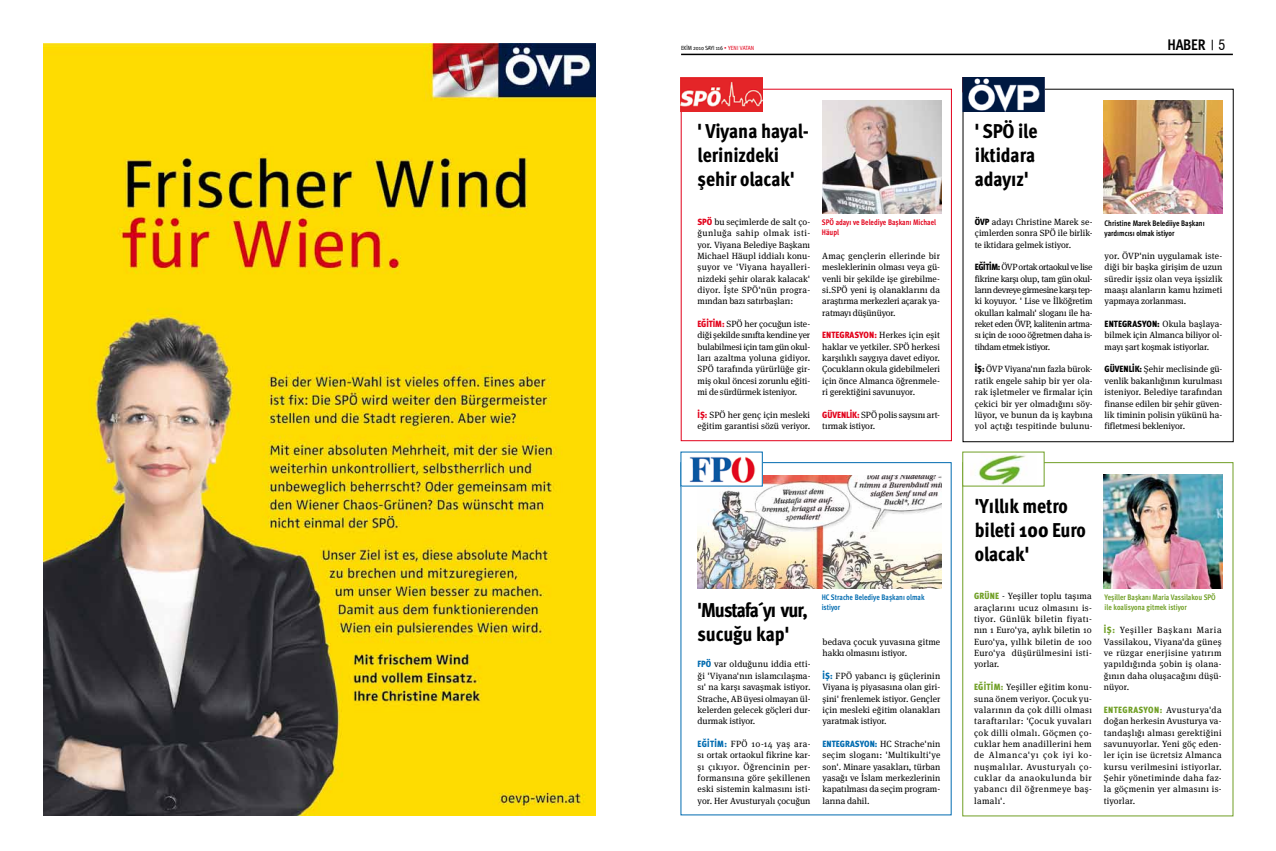
<style>
.page{position:relative;width:1276px;height:851px;background:#fff}
.page>*{position:absolute;margin:0;border:0;box-sizing:border-box;transform-origin:0 0}
.t1{font:800 20px/24px "Meta Cond Pro";letter-spacing:-.005em;color:#000}
.t2{font:800 20px/24px "Meta Cond Pro";letter-spacing:-.045em;color:#000}
.t3{font:700 15.3px "Meta Cond Pro";letter-spacing:-.015em;color:#000}
.t4{font:9px/11.3px "Meta Serif Pro";color:#000;text-align:justify}
.t5{font:900 9px "Meta Cond Pro";color:#709f25}
.t6{font:900 9px "Meta Cond Pro";color:#006bb0}
.t7{font:900 9px "Meta Cond Pro";color:#e2001a}
.t8{font:900 9px "Meta Cond Pro";color:#000}
.t9{font:700 8px/10px "Meta Cond Pro";color:#709f25;scale:.95 1}
.t10{font:700 8px/10px "Meta Cond Pro";color:#000;scale:.95 1}
.t11{font:700 8px/10px "Meta Cond Pro";color:#e2001a;scale:.95 1}
.t12{font:700 8px/10px "Meta Cond Pro";color:#006bb0;scale:.95 1}
.t13{font:6px "Meta Cond Pro";letter-spacing:-.01em;color:#000}
.s1{color:#e2001a}
.s2{font-family:"Swiss 721 BT";font-weight:400;font-stretch:condensed;font-size:14px}
.s3{font-family:"Meta Cond Pro";font-weight:900;color:#e2001a}
.s4{font-family:"Meta Cond Pro";font-weight:900}
.s5{font-family:"Meta Cond Pro";font-weight:900;color:#006bb0}
.s6{font-family:"Meta Cond Pro";font-weight:900;color:#709f25}
</style>
<div class="page">
<hr style="left:681px;top:54px;width:552px;height:1px;background:#000">
<div style="left:962px;top:462px;width:271px;height:354px;border:1px solid #709f25"></div>
<img style="left:697px;top:475px;width:244px;height:113px">
<img style="left:1104px;top:474px;width:118px;height:114px">
<img style="left:681px;top:77px;width:82px;height:35px">
<div style="left:962px;top:451px;width:82px;height:35px;background:#fff"></div>
<img style="left:822px;top:100px;width:119px;height:113px">
<img style="left:1104px;top:100px;width:118px;height:113px">
<img style="left:962px;top:78px;width:82px;height:34px">
<img style="left:978px;top:454px;width:48px;height:30px">
<div style="left:681px;top:452px;width:81px;height:34px;background:#fff"></div>
<img style="left:689px;top:456px;width:66px;height:27px">
<img style="left:43px;top:44px;width:552px;height:771px">
<p class="t13" style="left:681px;top:44px;width:74px">EKİM 2010 SAYI 116 <span class="s1">• Yeni VATAN</span></p>
<h2 class="t3" style="left:1167px;top:35px;width:60px">HABER <span class="s2">5</span></h2>
<h1 class="t1" style="left:697px;top:120px;width:113px">' Viyana hayal&shy;lerinizdeki şehir olacak'</h1>
<h1 class="t1" style="left:975px;top:120px;width:64px">' SPÖ ile iktidara adayız'</h1>
<p class="t4" style="left:697px;top:216px;width:114px"><span class="s3">SPÖ</span> bu seçimlerde de salt ço&shy;ğunluğa sahip olmak isti&shy;yor. Viyana Belediye Başkanı Michael Häupl iddialı konu&shy;şuyor ve 'Viyana hayalleri&shy;nizdeki şehir olarak kalacak' diyor. İşte SPÖ'nün progra&shy;mından bazı satırbaşları:</p>
<p class="t4" style="left:697px;top:318px;width:114px"><span class="s3">EĞİTİM:</span> SPÖ her çocuğun iste&shy;diği şekilde sınıfta kendine yer bulabilmesi için tam gün okul&shy;ları azaltma yoluna gidiyor.<br>SPÖ tarafında yürürlüğe gir&shy;miş okul öncesi zorunlu eğiti&shy;mi de sürdürmek isteniyor.</p>
<p class="t4" style="left:697px;top:408px;width:114px"><span class="s3">İŞ:</span> SPÖ her genç için mesleki eğitim garantisi sözü veriyor.</p>
<p class="t4" style="left:975px;top:216px;width:119px"><span class="s4">ÖVP</span> adayı Christine Marek se&shy;çimlerden sonra SPÖ ile birlik&shy;te iktidara gelmek istiyor.</p>
<p class="t4" style="left:975px;top:261px;width:119px"><span class="s4">EĞİTİM:</span> ÖVP ortak ortaokul ve lise fikrine karşı olup, tam gün okul&shy;ların devreye girmesine karşı tep&shy;ki koyuyor. ' Lise ve İlköğretim okulları kalmalı' sloganı ile ha&shy;reket eden ÖVP, kalitenin artma&shy;sı için de 1000 öğretmen daha is&shy;tihdam etmek istiyor.</p>
<p class="t4" style="left:975px;top:363px;width:119px"><span class="s4">İŞ:</span> ÖVP Viyana'nın fazla bürok&shy;ratik engele sahip bir yer ola&shy;rak işletmeler ve firmalar için çekici bir yer olmadığını söy&shy;lüyor, ve bunun da iş kaybına yol açtığı tespitinde bulunu-</p>
<p class="t11" style="left:822px;top:217px;width:121px">SPÖ adayı ve Belediye Başkanı Michael<br>Häupl</p>
<p class="t10" style="left:1104px;top:218px;width:107px">Christine Marek Belediiye Başkanı yardımcısı olmak istiyor</p>
<p class="t4" style="left:1104px;top:250px;width:119px">yor. ÖVP'nin uygulamak iste&shy;diği bir başka girişim de uzun süredir işsiz olan veya işsizlik maaşı alanların kamu hzimeti yapmaya zorlanması.</p>
<p class="t8" style="left:1104px;top:318px;width:6px">ENTE</p>
<p class="t8" style="left:1122px;top:318px;width:12px">GRASY</p>
<p class="t4" style="left:822px;top:250px;width:119px">Amaç gençlerin ellerinde bir mesleklerinin olması veya gü&shy;venli bir şekilde işe girebilme&shy;si.SPÖ yeni iş olanaklarını da araştırma merkezleri açarak ya&shy;ratmayı düşünüyor.</p>
<p class="t7" style="left:822px;top:329px;width:6px">ENTE</p>
<p class="t7" style="left:839px;top:329px;width:11px">GRASY</p>
<p class="t4" style="left:1104px;top:318px;width:119px;text-indent:42px"><span class="s4">ON:</span> Okula başlaya&shy;bilmek için Almanca biliyor ol&shy;mayı şart koşmak istiyorlar.</p>
<p class="t4" style="left:1104px;top:363px;width:119px"><span class="s4">GÜVENLİK:</span> Şehir meclisinde gü&shy;venlik bakanlığının kurulması isteniyor. Belediye tarafından finanse edilen bir şehir güven&shy;lik timinin polisin yükünü ha&shy;fifletmesi bekleniyor.</p>
<p class="t4" style="left:822px;top:329px;width:119px;text-indent:41px"><span class="s3">ON:</span> Herkes için eşit haklar ve yetkiler. SPÖ herkesi karşılıklı saygıya davet ediyor.<br>Çocukların okula gidebilmeleri için önce Almanca öğrenmele&shy;ri gerektiğini savunuyor.</p>
<p class="t4" style="left:822px;top:408px;width:119px"><span class="s3">GÜVENLİK:</span> SPÖ polis saysını art&shy;tırmak istiyor.</p>
<h1 class="t2" style="left:697px;top:599px;width:112px">'Mustafa´yı vur, sucuğu kap'</h1>
<p class="t4" style="left:697px;top:658px;width:114px"><span class="s5">FPÖ</span> var olduğunu iddia etti&shy;ği 'Viyana'nın islamcılaşma&shy;sı' na karşı savaşmak istiyor.<br>Strache, AB üyesi olmayan ül&shy;kelerden gelecek göçleri dur&shy;durmak istiyor.</p>
<p class="t4" style="left:697px;top:737px;width:114px"><span class="s5">EĞİTİM:</span> FPÖ 10-14 yaş ara&shy;sı ortak ortaokul fikrine kar&shy;şı çıkıyor. Öğrencinin per&shy;formansına göre şekillenen eski sistemin kalmasını isti&shy;yor. Her Avusturyalı çocuğun</p>
<p class="t12" style="left:821px;top:592px;width:110px">HC Strache Belediye Başkanı olmak istiyor</p>
<p class="t4" style="left:822px;top:635px;width:119px">bedava çocuk yuvasına gitme hakkı olmasını istiyor.</p>
<p class="t4" style="left:822px;top:669px;width:119px"><span class="s5">İŞ:</span> FPÖ yabancı iş güçlerinin Viyana iş piyasasına olan giri&shy;şini' frenlemek istiyor. Gençler için mesleki eğitim olanakları yaratmak istiyor.</p>
<p class="t6" style="left:822px;top:737px;width:6px">ENTE</p>
<p class="t6" style="left:840px;top:737px;width:11px">GRASY</p>
<p class="t4" style="left:822px;top:737px;width:119px;text-indent:42px"><span class="s5">ON:</span> HC Strache'nin seçim sloganı: 'Multikulti'ye son'. Minare yasakları, türban yasağı ve İslam merkezlerinin kapatılması da seçim program&shy;larına dahil.</p>
<h1 class="t1" style="left:975px;top:494px;width:113px">'Yıllık metro bileti 100 Euro olacak'</h1>
<p class="t5" style="left:974px;top:590px;width:12px">GRÜNE</p>
<p class="t4" style="left:974px;top:590px;width:119px;text-indent:28px">- Yeşiller toplu taşıma araçlarını ucuz olmasını is&shy;tiyor. Günlük biletin fiyatı&shy;nın 1 Euro'ya, aylık biletin 10<br>Euro'ya, yıllık biletin de 100<br>Euro'ya düşürülmesini isti&shy;yorlar.</p>
<p class="t4" style="left:974px;top:680px;width:119px"><span class="s6">EĞİTİM:</span> Yeşiller eğitim konu&shy;suna önem veriyor. Çocuk yu&shy;valarının da çok dilli olması taraftarılar: 'Çocuk yuvaları çok dilli olmalı. Göçmen ço&shy;cuklar hem anadillerini hem de Almanca'yı çok iyi ko&shy;nuşmalılar. Avusturyalı ço&shy;cuklar da anaokulunda bir yabancı dil öğrenmeye baş&shy;lamalı'.</p>
<p class="t9" style="left:1104px;top:592px;width:118px">Yeşiller Başkanı Maria Vassilakou SPÖ ile koalisyona gitmek istiyor</p>
<p class="t4" style="left:1104px;top:624px;width:119px"><span class="s6">İŞ:</span> Yeşiller Başkanı Maria Vassilakou, Viyana'da güneş ve rüzgar enerjisine yatırım yapıldığında 50bin iş olana&shy;ğının daha oluşacağını düşü&shy;nüyor.</p>
<p class="t5" style="left:1104px;top:703px;width:6px">ENTE</p>
<p class="t5" style="left:1122px;top:703px;width:12px">GRASY</p>
<p class="t4" style="left:1104px;top:703px;width:119px;text-indent:44px"><span class="s6">ON:</span> Avusturya'da doğan herkesin Avusturya va&shy;tandaşlığı alması gerektiğini savunuyorlar. Yeni göç eden&shy;ler için ise ücretsiz Almanca kursu verilmesini istiyorlar.<br>Şehir yönetiminde daha faz&shy;la göçmenin yer almasını is&shy;tiyorlar.</p>
</div>
